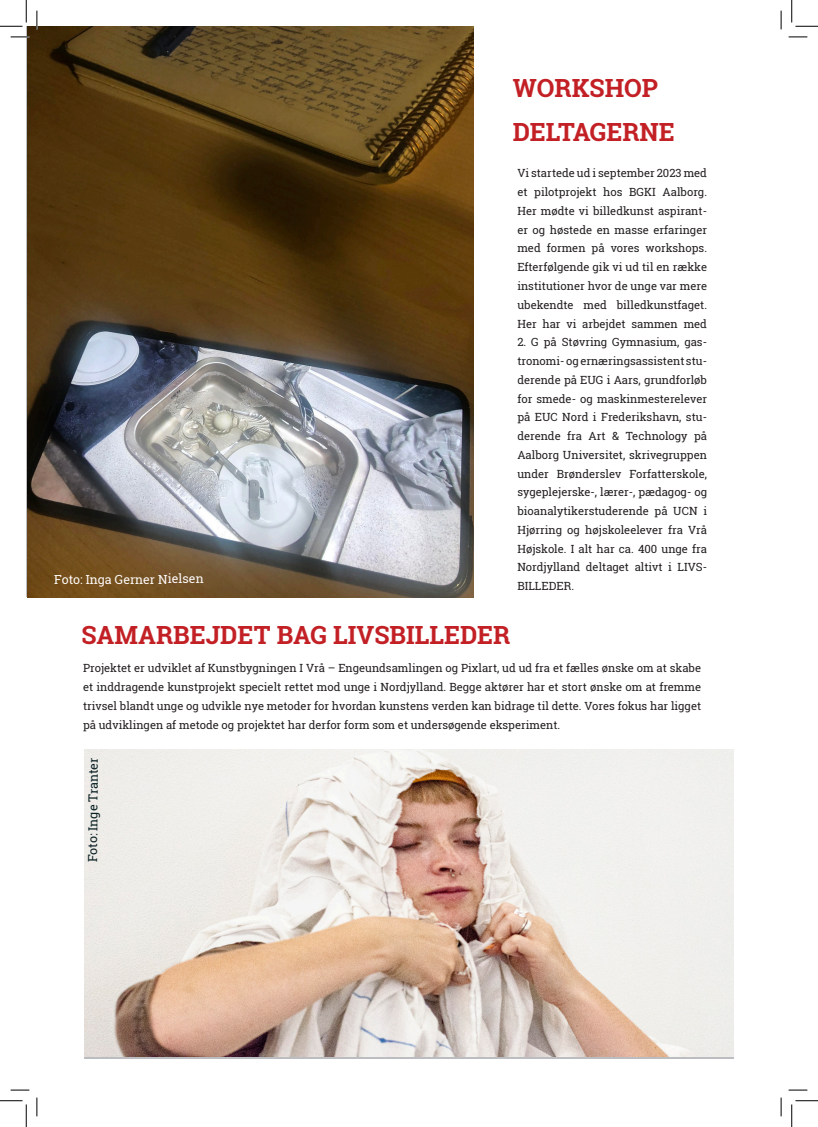
<style>
.page{position:relative;width:818px;height:1127px;background:#fff}
.page>*{position:absolute;margin:0;border:0;box-sizing:border-box;transform-origin:0 0}
._20-35-bold-left{font:700 25px/43.8px "Roboto Slab";color:#c22025}
.t1{font:12.5px "Roboto Slab";color:#fefaf8}
.t2{font:12.5px "Roboto Slab";color:#0a0608}
.t3{font:12.5px "Roboto Slab";color:#091f23}
._9-15-reg-leftjustif{font:11.25px/18.8px "Roboto Slab";color:#231f20;text-align:justify}
.s1{color:#fefaf8}
</style>
<div class="page">
<img style="left:28px;top:26px;width:446px;height:571px">
<img style="left:84px;top:749px;width:650px;height:306px">
<svg style="left:11px;top:36px;width:18px;height:2px"></svg>
<svg style="left:788px;top:36px;width:19px;height:2px"></svg>
<svg style="left:11px;top:1089px;width:18px;height:1px"></svg>
<svg style="left:788px;top:1089px;width:19px;height:1px"></svg>
<svg style="left:36px;top:11px;width:2px;height:18px"></svg>
<svg style="left:36px;top:1097px;width:2px;height:18px"></svg>
<svg style="left:780px;top:11px;width:2px;height:18px"></svg>
<svg style="left:780px;top:1097px;width:2px;height:18px"></svg>
<svg style="left:0;top:0;width:27px;height:27px"></svg>
<svg style="left:0;top:1100px;width:27px;height:26px"></svg>
<svg style="left:791px;top:0;width:27px;height:27px"></svg>
<svg style="left:791px;top:1100px;width:27px;height:26px"></svg>
<p class="t1" style="left:54px;top:572px;width:151px;rotate:-1deg">Foto: Inga Gerner Nielsen</p>
<p class="_20-35-bold-left" style="left:513px;top:66px;width:164px">WORKSHOP<br>DELTAGERNE</p>
<p class="_9-15-reg-leftjustif" style="left:517px;top:164px;width:191px">Vi startede ud i september 2023 med et pilotprojekt hos BGKI Aalborg.<br>Her mødte vi billedkunst aspirant&shy;er og høstede en masse erfaringer med formen på vores workshops.<br>Efterfølgende gik vi ud til en række institutioner hvor de unge var mere ubekendte med billedkunstfaget.<br>Her har vi arbejdet sammen med</p>
<p class="_9-15-reg-leftjustif" style="left:517px;top:332px;width:191px">2. G på Støvring Gymnasium, gas&shy;tronomi- og ernæringsassistent stu&shy;derende på EUG i Aars, grundforløb for smede- og maskinmesterelever på EUC Nord i Frederikshavn, stu&shy;derende fra Art &amp; Technology på Aalborg Universitet, skrivegruppen under Brønderslev Forfatterskole, sygeplejerske-, lærer-, pædagog- og bioanalytikerstuderende på UCN i Hjørring og højskoleelever fra Vrå Højskole. I alt har ca. 400 unge fra Nordjylland deltaget altivt i LIVS-BILLEDER.</p>
<p class="_20-35-bold-left" style="left:81px;top:612px;width:430px">SAMARBEJDET BAG LIVSBILLEDER</p>
<p class="_9-15-reg-leftjustif" style="left:83px;top:658px;width:620px">Projektet er udviklet af Kunstbygningen I Vrå – Engeundsamlingen og Pixlart, ud ud fra et fælles ønske om at skabe et inddragende kunstprojekt specielt rettet mod unge i Nordjylland. Begge aktører har et stort ønske om at fremme trivsel blandt unge og udvikle nye metoder for hvordan kunstens verden kan bidrage til dette. Vores fokus har ligget på udviklingen af metode og projektet har derfor form som et undersøgende eksperiment.</p>
<p class="t3" style="left:84px;top:862px;width:106px;rotate:-89deg">Foto: Inge Tranter</p>
<p class="t2" style="left:84px;top:915px;width:121px;rotate:-89deg"><span class="s1">F</span>oto: Signe Højmark</p>
</div>
